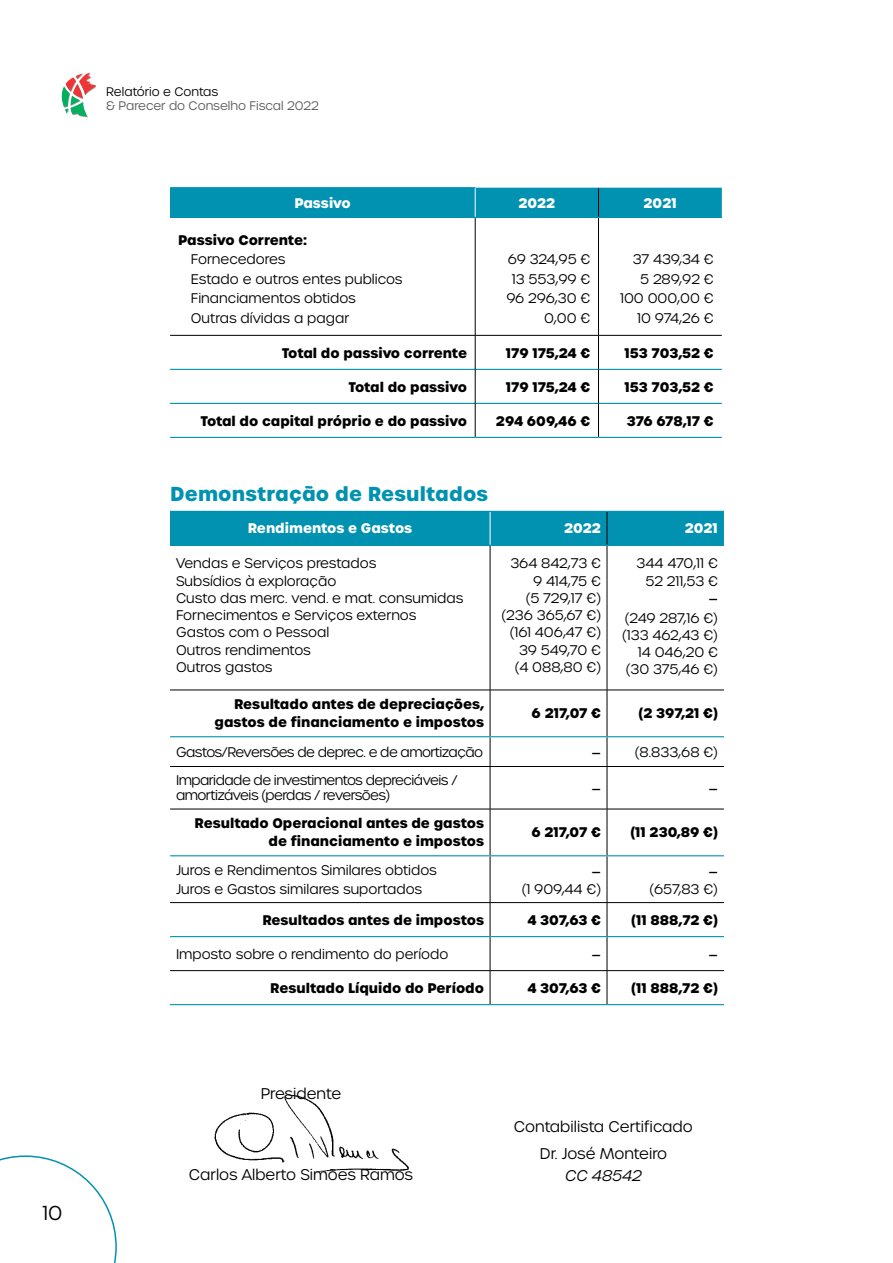
<style>
.page{position:relative;width:893px;height:1263px;background:#fff}
.page>*{position:absolute;margin:0;border:0;box-sizing:border-box;transform-origin:0 0}
.t1{font:700 19.5px "Urbane";letter-spacing:.01em;color:#0092b0}
.t2{font:300 19.5px "Urbane";color:#000}
.t3{font:300 18px "Urbane";color:#000}
.t4{font:300 15px/26.5px "Urbane";color:#000;text-align:center}
.t5{font:italic 300 15px "Urbane";color:#000}
.t6{font:300 13.5px/17.2px "Urbane";color:#000;text-align:right}
.t7{font:700 13.5px/18px "Urbane";color:#000;text-align:right}
.t8{font:300 13.5px/14.9px "Urbane";letter-spacing:-.04em;color:#000}
.t9{font:700 13.5px "Urbane";color:#fff}
.t10{font:300 12px "Urbane";color:#58585b}
.t11{font:300 12px "Urbane";color:#000}
.s1{font-size:18px}
</style>
<div class="page">
<svg style="left:0;top:1155px;width:117px;height:108px"></svg>
<svg style="left:61px;top:72px;width:35px;height:46px"></svg>
<div style="left:170px;top:188px;width:305px;height:29px;background:#0092b0"></div>
<hr style="left:170px;top:187px;width:305px;height:1px;background:#0092b0">
<hr style="left:170px;top:217px;width:305px;height:1px;background:#0092b0">
<hr style="left:170px;top:369px;width:305px;height:1px;background:#0092b0">
<hr style="left:170px;top:403px;width:305px;height:1px;background:#0092b0">
<hr style="left:170px;top:437px;width:305px;height:1px;background:#0092b0">
<hr style="left:475px;top:369px;width:123px;height:1px;background:#0092b0">
<hr style="left:475px;top:403px;width:123px;height:1px;background:#0092b0">
<hr style="left:475px;top:437px;width:123px;height:1px;background:#0092b0">
<hr style="left:599px;top:369px;width:123px;height:1px;background:#0092b0">
<hr style="left:599px;top:403px;width:123px;height:1px;background:#0092b0">
<hr style="left:598px;top:437px;width:124px;height:1px;background:#0092b0">
<hr style="left:475px;top:218px;width:1px;height:117px;background:#000">
<hr style="left:598px;top:218px;width:1px;height:117px;background:#000">
<hr style="left:170px;top:335px;width:305px;height:1px;background:#000">
<hr style="left:475px;top:335px;width:123px;height:1px;background:#000">
<hr style="left:475px;top:336px;width:1px;height:33px;background:#000">
<hr style="left:598px;top:335px;width:124px;height:1px;background:#000">
<hr style="left:598px;top:336px;width:1px;height:33px;background:#000">
<hr style="left:475px;top:369px;width:1px;height:34px;background:#000">
<hr style="left:598px;top:369px;width:1px;height:34px;background:#000">
<hr style="left:475px;top:403px;width:1px;height:34px;background:#000">
<hr style="left:598px;top:403px;width:1px;height:34px;background:#000">
<div style="left:475px;top:188px;width:247px;height:29px;background:#0092b0"></div>
<hr style="left:475px;top:217px;width:123px;height:1px;background:#0092b0">
<hr style="left:598px;top:217px;width:124px;height:1px;background:#0092b0">
<div style="left:170px;top:511px;width:320px;height:34px;background:#0092b0"></div>
<div style="left:491px;top:512px;width:233px;height:33px;background:#0092b0"></div>
<hr style="left:170px;top:690px;width:320px;height:1px;background:#000">
<hr style="left:490px;top:690px;width:117px;height:1px;background:#000">
<hr style="left:490px;top:546px;width:1px;height:144px;background:#000">
<hr style="left:607px;top:546px;width:1px;height:144px;background:#000">
<hr style="left:490px;top:690px;width:1px;height:46px;background:#000">
<hr style="left:607px;top:690px;width:1px;height:46px;background:#000">
<hr style="left:607px;top:690px;width:117px;height:1px;background:#000">
<svg style="left:490px;top:737px;width:1px;height:29px"></svg>
<hr style="left:490px;top:767px;width:1px;height:42px;background:#000">
<svg style="left:607px;top:737px;width:1px;height:29px"></svg>
<hr style="left:607px;top:767px;width:1px;height:42px;background:#000">
<hr style="left:490px;top:809px;width:1px;height:46px;background:#000">
<hr style="left:490px;top:766px;width:117px;height:1px;background:#000">
<hr style="left:490px;top:809px;width:117px;height:1px;background:#000">
<hr style="left:607px;top:809px;width:1px;height:46px;background:#000">
<hr style="left:607px;top:766px;width:117px;height:1px;background:#000">
<hr style="left:607px;top:809px;width:117px;height:1px;background:#000">
<hr style="left:490px;top:856px;width:1px;height:46px;background:#000">
<hr style="left:607px;top:856px;width:1px;height:46px;background:#000">
<hr style="left:490px;top:903px;width:1px;height:33px;background:#000">
<hr style="left:490px;top:902px;width:117px;height:1px;background:#000">
<hr style="left:607px;top:903px;width:1px;height:33px;background:#000">
<hr style="left:607px;top:902px;width:117px;height:1px;background:#000">
<hr style="left:490px;top:937px;width:1px;height:33px;background:#000">
<hr style="left:607px;top:937px;width:1px;height:33px;background:#000">
<hr style="left:490px;top:971px;width:1px;height:33px;background:#000">
<hr style="left:490px;top:970px;width:117px;height:1px;background:#000">
<hr style="left:607px;top:971px;width:1px;height:33px;background:#000">
<hr style="left:607px;top:970px;width:117px;height:1px;background:#000">
<hr style="left:607px;top:512px;width:1px;height:33px;background:#000">
<hr style="left:170px;top:809px;width:320px;height:1px;background:#000">
<hr style="left:170px;top:902px;width:320px;height:1px;background:#000">
<hr style="left:170px;top:970px;width:320px;height:1px;background:#000">
<hr style="left:170px;top:545px;width:320px;height:1px;background:#0092b0">
<hr style="left:170px;top:736px;width:320px;height:1px;background:#0092b0">
<hr style="left:490px;top:736px;width:117px;height:1px;background:#0092b0">
<hr style="left:607px;top:736px;width:117px;height:1px;background:#0092b0">
<hr style="left:170px;top:855px;width:320px;height:1px;background:#0092b0">
<hr style="left:490px;top:855px;width:117px;height:1px;background:#0092b0">
<hr style="left:607px;top:855px;width:117px;height:1px;background:#0092b0">
<hr style="left:170px;top:936px;width:320px;height:1px;background:#0092b0">
<hr style="left:490px;top:936px;width:117px;height:1px;background:#0092b0">
<hr style="left:607px;top:936px;width:117px;height:1px;background:#0092b0">
<hr style="left:170px;top:1004px;width:320px;height:1px;background:#0092b0">
<hr style="left:490px;top:1004px;width:117px;height:1px;background:#0092b0">
<hr style="left:607px;top:1004px;width:117px;height:1px;background:#0092b0">
<hr style="left:170px;top:766px;width:320px;height:1px;background:#000">
<hr style="left:490px;top:511px;width:117px;height:1px;background:#0092b0">
<hr style="left:607px;top:511px;width:117px;height:1px;background:#0092b0">
<hr style="left:490px;top:545px;width:117px;height:1px;background:#0092b0">
<hr style="left:607px;top:545px;width:117px;height:1px;background:#0092b0">
<img style="left:214px;top:1094px;width:195px;height:78px">
<h1 class="t2" style="left:42px;top:1200px;width:22px">10</h1>
<p class="t11" style="left:106px;top:84px;width:114px">Relatório e Contas</p>
<p class="t10" style="left:106px;top:98px;width:214px">&amp; Parecer do Conselho Fiscal 2022</p>
<p class="t9" style="left:294px;top:193px;width:58px">Passivo</p>
<p class="t9" style="left:518px;top:193px;width:38px">2022</p>
<p class="t9" style="left:644px;top:193px;width:35px">2021</p>
<p class="t7" style="left:178px;top:231px;width:130px">Passivo Corrente:</p>
<p class="t6" style="left:191px;top:250px;width:213px;line-height:19.5px;text-align:left">Fornecedores<br>Estado e outros entes publicos<br>Financiamentos obtidos<br>Outras dívidas a pagar</p>
<p class="t6" style="left:506px;top:250px;width:85px;line-height:19.5px">69 324,95 €<br>13 553,99 €<br>96 296,30 €<br>0,00 €</p>
<p class="t6" style="left:620px;top:250px;width:95px;line-height:19.5px">37 439,34 €<br>5 289,92 €<br>100 000,00 €<br>10 974,26 €</p>
<p class="t7" style="left:282px;top:344px;width:187px">Total do passivo corrente</p>
<p class="t7" style="left:506px;top:344px;width:86px">179 175,24 €</p>
<p class="t7" style="left:625px;top:344px;width:91px">153 703,52 €</p>
<p class="t7" style="left:349px;top:378px;width:120px">Total do passivo</p>
<p class="t7" style="left:506px;top:378px;width:86px">179 175,24 €</p>
<p class="t7" style="left:625px;top:378px;width:91px">153 703,52 €</p>
<p class="t7" style="left:200px;top:412px;width:268px">Total do capital próprio e do passivo</p>
<p class="t7" style="left:496px;top:412px;width:96px">294 609,46 €</p>
<p class="t7" style="left:627px;top:412px;width:89px">376 678,17 €</p>
<h1 class="t1" style="left:170px;top:480px;width:320px">Demonstração de Resultados</h1>
<p class="t9" style="left:248px;top:519px;width:166px">Rendimentos e Gastos</p>
<p class="t9" style="left:564px;top:519px;width:38px">2022</p>
<p class="t9" style="left:685px;top:519px;width:35px">2021</p>
<p class="t6" style="left:176px;top:555px;width:289px;text-align:left">Vendas e Serviços prestados<br>Subsídios à exploração<br>Custo das merc. vend. e mat. consumidas<br>Fornecimentos e Serviços externos<br>Gastos com o Pessoal<br>Outros rendimentos<br>Outros gastos</p>
<p class="t6" style="left:501px;top:555px;width:101px">364 842,73 €<br>9 414,75 €<br>(5 729,17 €) (236 365,67 €) (161 406,47 €)<br>39 549,70 €<br>(4 088,80 €)</p>
<p class="t6" style="left:637px;top:555px;width:83px">344 470,11 €<br>52 211,53 €</p>
<h2 class="t3" style="left:708px;top:587px;width:11px">–</h2>
<p class="t6" style="left:622px;top:609px;width:97px">(249 287,16 €) (133 462,43 €)<br>14 046,20 € (30 375,46 €)</p>
<p class="t7" style="left:214px;top:695px;width:271px">Resultado antes de depreciações, gastos de financiamento e impostos</p>
<p class="t7" style="left:532px;top:704px;width:71px">6 217,07 €</p>
<p class="t7" style="left:639px;top:704px;width:81px">(2 397,21 €)</p>
<p class="t8" style="left:176px;top:745px;width:309px">Gastos/Reversões de deprec. e de amortização</p>
<p class="t6" style="left:591px;top:743px;width:128px"><span class="s1">–</span> (8.833,68 €)</p>
<p class="t8" style="left:176px;top:773px;width:283px">Imparidade de investimentos depreciáveis / amortizáveis (perdas / reversões)</p>
<h2 class="t3" style="left:591px;top:776px;width:11px">–</h2>
<h2 class="t3" style="left:708px;top:776px;width:11px">–</h2>
<p class="t7" style="left:195px;top:814px;width:291px">Resultado Operacional antes de gastos de financiamento e impostos</p>
<p class="t7" style="left:531px;top:823px;width:71px">6 217,07 €</p>
<p class="t7" style="left:630px;top:823px;width:89px">(11 230,89 €)</p>
<p class="t6" style="left:176px;top:860px;width:262px;line-height:19px;text-align:left">Juros e Rendimentos Similares obtidos<br>Juros e Gastos similares suportados</p>
<h2 class="t3" style="left:591px;top:860px;width:11px">–</h2>
<h2 class="t3" style="left:708px;top:860px;width:11px">–</h2>
<p class="t6" style="left:649px;top:881px;width:70px">(657,83 €)</p>
<p class="t6" style="left:522px;top:881px;width:81px">(1 909,44 €)</p>
<p class="t7" style="left:262px;top:911px;width:223px">Resultados antes de impostos</p>
<p class="t7" style="left:527px;top:911px;width:75px">4 307,63 €</p>
<p class="t7" style="left:631px;top:911px;width:88px">(11 888,72 €)</p>
<p class="t6" style="left:176px;top:945px;width:274px">Imposto sobre o rendimento do período</p>
<h2 class="t3" style="left:591px;top:942px;width:11px">–</h2>
<h2 class="t3" style="left:708px;top:942px;width:11px">–</h2>
<p class="t7" style="left:270px;top:979px;width:215px">Resultado Líquido do Período</p>
<p class="t7" style="left:527px;top:979px;width:75px">4 307,63 €</p>
<p class="t7" style="left:631px;top:979px;width:88px">(11 888,72 €)</p>
<p class="t4" style="left:261px;top:1080px;width:82px">Presidente</p>
<p class="t4" style="left:189px;top:1161px;width:226px">Carlos Alberto Simões Ramos</p>
<p class="t4" style="left:514px;top:1113px;width:180px">Contabilista Certificado<br>Dr. José Monteiro</p>
<p class="t5" style="left:565px;top:1166px;width:78px">CC 48542</p>
</div>
